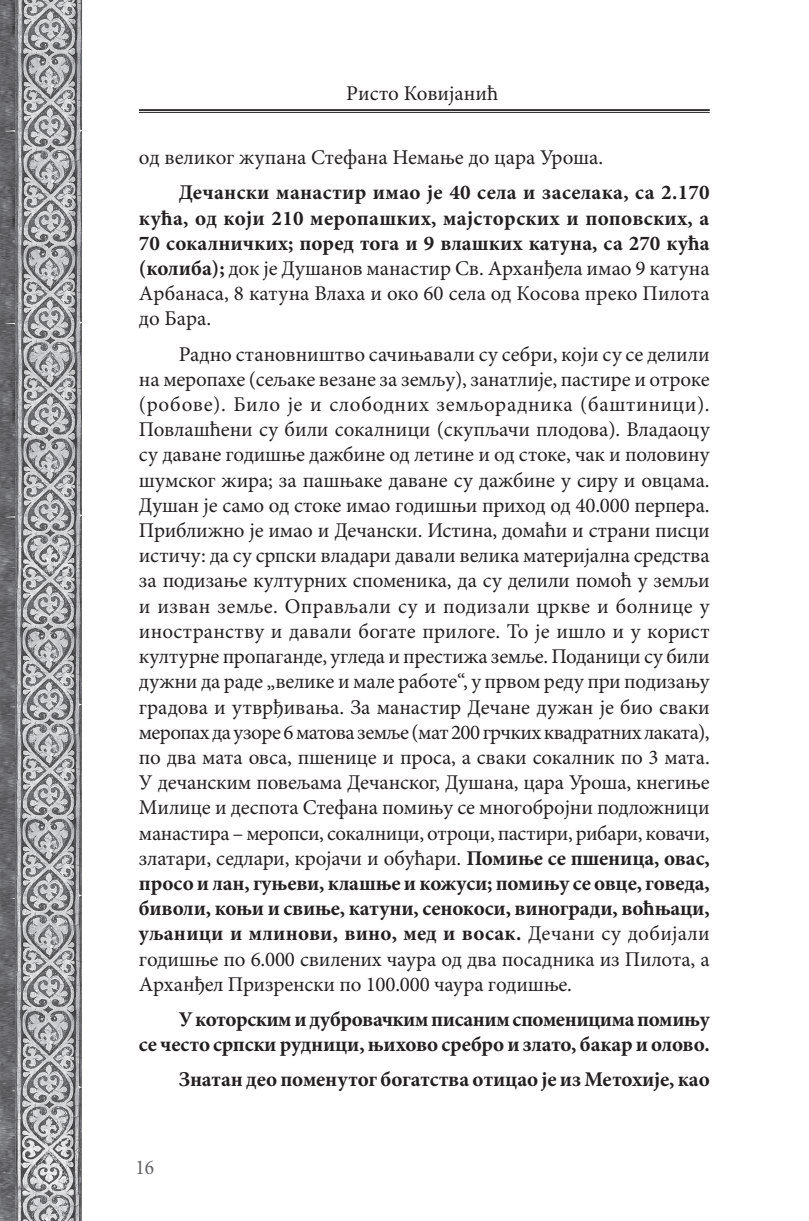
<style>
.page{position:relative;width:809px;height:1221px;background:#fff}
.page>*{position:absolute;margin:0;border:0;box-sizing:border-box;transform-origin:0 0}
.t1{font:21px/25.2px "Minion Pro";letter-spacing:-.005em;color:#231f20;text-align:justify}
.t2{font:700 21px/25.2px "Minion Pro";letter-spacing:-.01em;color:#231f20;text-align:justify}
.t3{font:condensed 21px "Minion Pro";color:#636366}
.s1{font-weight:400}
.s2{font-weight:700}
</style>
<div class="page">
<hr style="left:139px;top:109px;width:570px;height:2px;background:#231f20">
<hr style="left:139px;top:112px;width:570px;height:1px;background:#231f20">
<img style="left:0;top:0;width:15px;height:1220px">
<img style="left:15px;top:0;width:67px;height:1220px">
<p class="t1" style="left:346px;top:82px;width:153px">Ристо Ковијанић</p>
<p class="t1" style="left:139px;top:146px;width:466px">од великог жупана Стефана Немање до цара Уроша.</p>
<p class="t2" style="left:139px;top:181px;width:572px;text-indent:40px">Дечански манастир имао је 40 села и заселака, са 2.170 кућа, од који 210 меропашких, мајсторских и поповских, а 70 сокалничких; поред тога и 9 влашких катуна, са 270 кућа (колиба); <span class="s1">док је Душанов манастир Св. Арханђела имао 9 катуна Арбанаса, 8 катуна Влаха и око 60 села од Косова преко Пилота до Бара.</span></p>
<p class="t1" style="left:139px;top:342px;width:572px;text-indent:40px">Радно становништво сачињавали су себри, који су се делили на меропахе (сељаке везане за земљу), занатлије, пастире и отроке (робове). Било је и слободних земљорадника (баштиници).<br>Повлашћени су били сокалници (скупљачи плодова). Владаоцу су даване годишње дажбине од летине и од стоке, чак и половину шумског жира; за пашњаке даване су дажбине у сиру и овцама.<br>Душан је само од стоке имао годишњи приход од 40.000 перпера.<br>Приближно је имао и Дечански. Истина, домаћи и страни писци истичу: да су српски владари давали велика материјална средства за подизање културних споменика, да су делили помоћ у земљи и изван земље. Оправљали су и подизали цркве и болнице у иностранству и давали богате прилоге. То је ишло и у корист културне пропаганде, угледа и престижа земље. Поданици су били дужни да раде „велике и мале работе“, у првом реду при подизању градова и утврђивања. За манастир Дечане дужан је био сваки меропах да узоре 6 матова земље (мат 200 грчких квадратних лаката), по два мата овса, пшенице и проса, а сваки сокалник по 3 мата.<br>У дечанским повељама Дечанског, Душана, цара Уроша, кнегиње Милице и деспота Стефана помињу се многобројни подложници манастира – меропси, сокалници, отроци, пастири, рибари, ковачи, златари, седлари, кројачи и обућари. <span class="s2">Помиње се пшеница, овас, просо и лан, гуњеви, клашње и кожуси; помињу се овце, говеда, биволи, коњи и свиње, катуни, сенокоси, виногради, воћњаци, уљаници и млинови, вино, мед и восак.</span> Дечани су добијали годишње по 6.000 свилених чаура од два посадника из Пилота, а Арханђел Призренски по 100.000 чаура годишње.</p>
<p class="t2" style="left:139px;top:1007px;width:572px;text-align:right">У которским и дубровачким писаним споменицима помињу<br>се често српски рудници, њихово сребро и злато, бакар и олово.</p>
<p class="t2" style="left:179px;top:1067px;width:532px">Знатан део поменутог богатства отицао је из Метохије, као</p>
<p class="t3" style="left:136px;top:1153px;width:20px">16</p>
</div>
